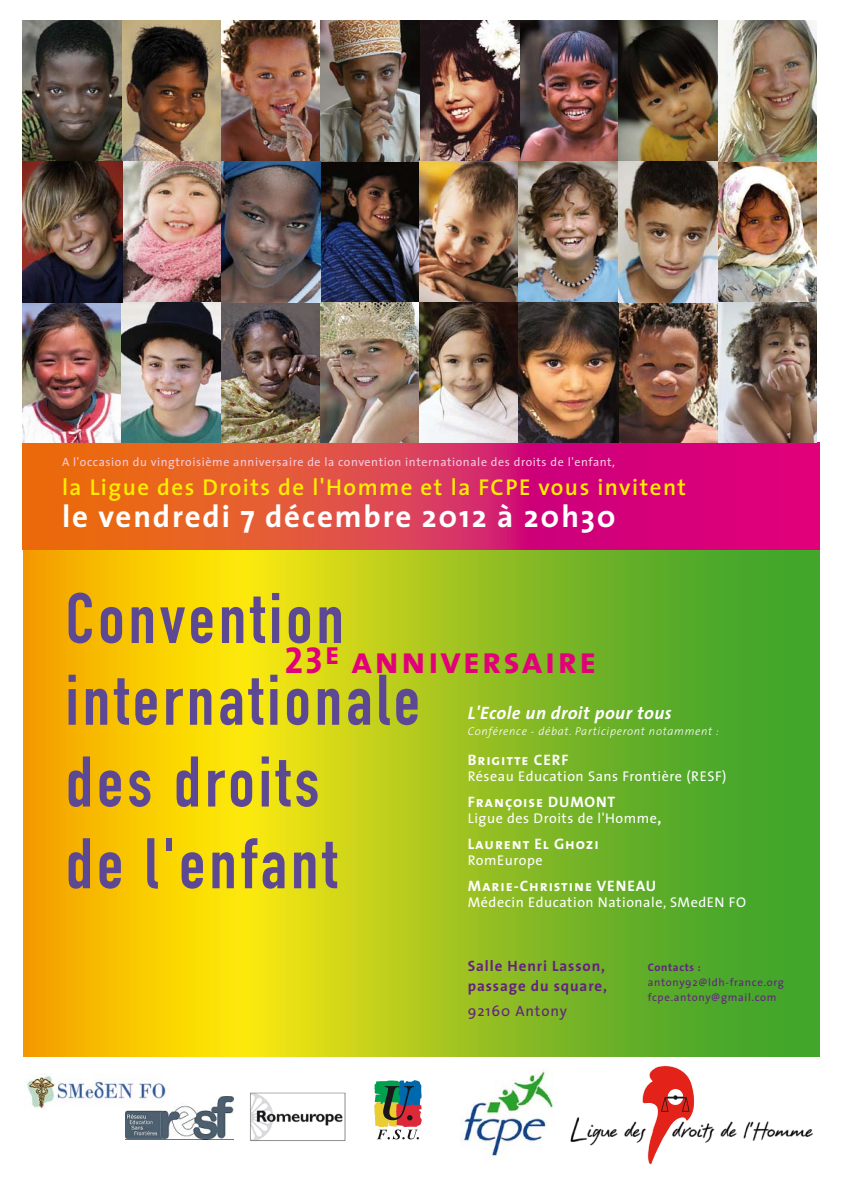
<style>
.page{position:relative;width:842px;height:1191px;background:#fff}
.page>*{position:absolute;margin:0;border:0;box-sizing:border-box;transform-origin:0 0}
.t1{font:70.3px/81.7px "DIN Engschrift Alternate";letter-spacing:.06em;color:#5d4894}
.t2{font:37.6px "The Sans Bold Caps";letter-spacing:.05em;color:#e2007a}
.t3{font:700 31px "The Sans";letter-spacing:.06em;color:#fff}
.t4{font:600 23px "The Sans";letter-spacing:.065em;color:#ffed00}
.t5{font:italic 700 18px "The Sans";letter-spacing:.025em;color:#fff}
.t6{font:15.2px "The Sans Bold Caps";letter-spacing:.06em;color:#fff}
.t7{font:700 15px/20px "The Sans";letter-spacing:.06em;color:#632181}
.t8{font:15px "The Sans";letter-spacing:.06em;color:#632181}
.t9{font:14.1px "The Sans";letter-spacing:.04em;color:#fff}
.t10{font:12px "The Sans";letter-spacing:.05em;color:#f7cbde}
.t11{font:italic 300 11.3px "The Sans";letter-spacing:.06em;color:#fff}
.t12{font:11px/15px "The Sans";letter-spacing:.06em;color:#632181}
.t13{font:700 11px "The Sans";letter-spacing:.06em;color:#632181}
.s1{font-family:"The Sans Bold Caps";font-size:15.2px}
</style>
<div class="page">
<img style="left:461px;top:1071px;width:92px;height:88px">
<svg style="left:23px;top:549px;width:796px;height:507px;background:#abbf18"></svg>
<svg style="left:23px;top:443px;width:796px;height:106px;background:#dd3451"></svg>
<img style="left:570px;top:1065px;width:244px;height:100px">
<svg style="left:643px;top:1066px;width:51px;height:98px"></svg>
<img style="left:23px;top:161px;width:198px;height:282px">
<img style="left:23px;top:21px;width:297px;height:140px">
<img style="left:420px;top:21px;width:297px;height:140px">
<img style="left:320px;top:21px;width:100px;height:281px">
<img style="left:221px;top:302px;width:496px;height:141px">
<img style="left:420px;top:161px;width:297px;height:141px">
<img style="left:717px;top:21px;width:100px;height:422px">
<img style="left:221px;top:161px;width:100px;height:141px">
<svg style="left:374px;top:1080px;width:48px;height:59px"></svg>
<img style="left:125px;top:1096px;width:109px;height:43px">
<img style="left:250px;top:1092px;width:96px;height:49px">
<img style="left:26px;top:1073px;width:144px;height:36px">
<p class="t10" style="left:62px;top:452px;width:554px">A l'occasion du vingtroisième anniversaire de la convention internationale des droits de l'enfant,</p>
<h3 class="t4" style="left:62px;top:468px;width:625px">la Ligue des Droits de l'Homme et la FCPE vous invitent</h3>
<h3 class="t3" style="left:62px;top:490px;width:555px">le vendredi 7 décembre 2012 à 20h30</h3>
<h1 class="t1" style="left:66px;top:578px;width:356px">Convention internationale des droits<br>de l'enfant</h1>
<h2 class="t2" style="left:284px;top:629px;width:313px">23<sup>e</sup> anniversaire</h2>
<p class="t5" style="left:468px;top:697px;width:205px">L'Ecole un droit pour tous</p>
<p class="t11" style="left:468px;top:721px;width:253px">Conférence - débat. Participeront notamment :</p>
<p class="t6" style="left:468px;top:747px;width:102px">Brigitte CERF</p>
<p class="t9" style="left:468px;top:764px;width:260px">Réseau Education Sans Frontière (RESF)</p>
<p class="t6" style="left:468px;top:789px;width:149px">Françoise DUMONT</p>
<p class="t9" style="left:468px;top:806px;width:195px">Ligue des Droits de l'Homme<span class="s1">,</span></p>
<p class="t6" style="left:468px;top:831px;width:132px">Laurent El Ghozi</p>
<p class="t9" style="left:468px;top:848px;width:76px">RomEurope</p>
<p class="t6" style="left:468px;top:873px;width:190px">Marie-Christine VENEAU</p>
<p class="t9" style="left:468px;top:890px;width:280px">Médecin Education Nationale, SMedEN FO</p>
<p class="t7" style="left:468px;top:955px;width:141px">Salle Henri Lasson, passage du square,</p>
<p class="t8" style="left:468px;top:998px;width:101px">92160 Antony</p>
<p class="t13" style="left:648px;top:958px;width:55px">Contacts :</p>
<p class="t12" style="left:648px;top:974px;width:138px">antony92@ldh-france.org fcpe.antony@gmail.com</p>
</div>
